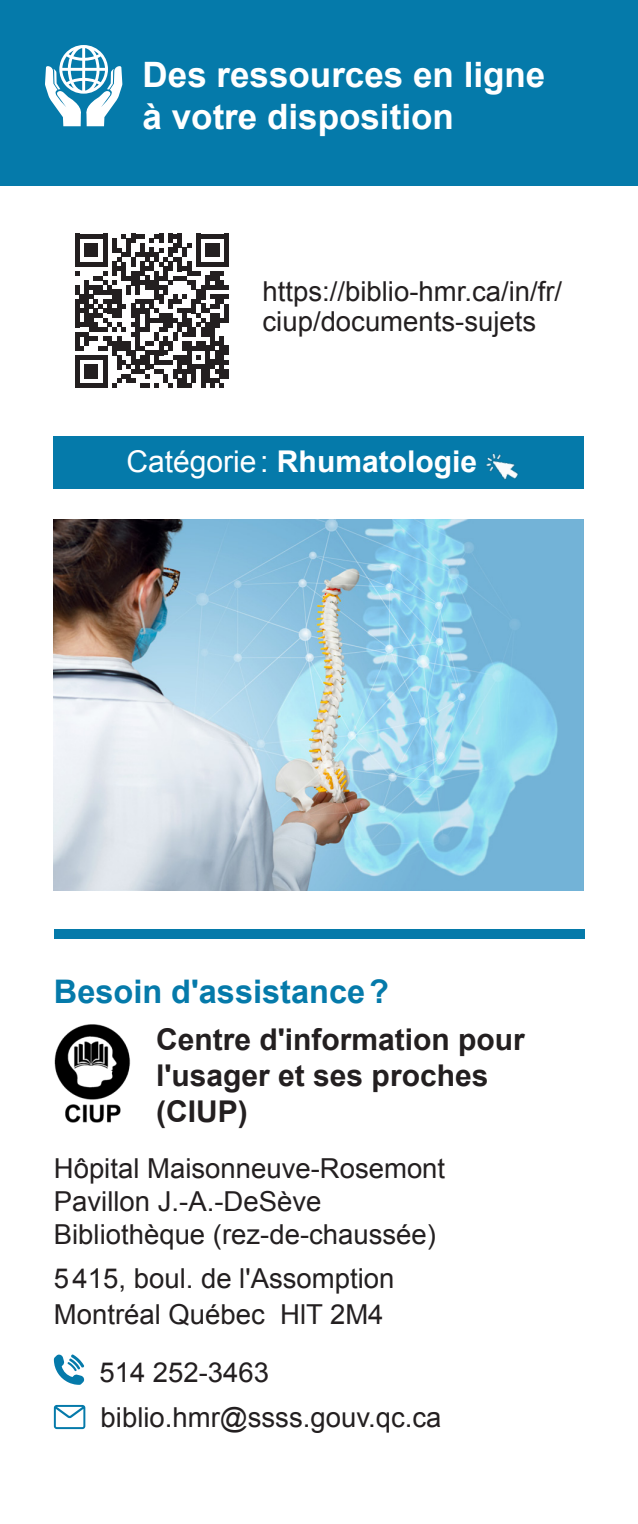
<style>
.page{position:relative;width:638px;height:1524px;background:#fff}
.page>*{position:absolute;margin:0;border:0;box-sizing:border-box;transform-origin:0 0}
.t1{font:700 35px/42px "Arial";color:#fff}
.t2{font:700 32.5px "Arial";color:#057aaa}
.t3{font:700 30px/36px "Arial";color:#231f20}
.t4{font:700 30px "Arial";color:#fff}
.t5{font:27.5px/33px "Arial";color:#231f20}
.s1{font-weight:400}
</style>
<div class="page">
<div style="left:54px;top:436px;width:530px;height:52px;background:#057aaa"></div>
<div style="left:0;top:0;width:638px;height:186px;background:#057aaa"></div>
<svg style="left:45px;top:45px;width:77px;height:81px"></svg>
<svg style="left:75px;top:234px;width:154px;height:154px"></svg>
<div style="left:224px;top:369px;width:5px;height:9px;background:#231f20"></div>
<img style="left:54px;top:519px;width:530px;height:371px">
<img style="left:477px;top:453px;width:46px;height:36px">
<svg style="left:54px;top:1354px;width:30px;height:30px"></svg>
<svg style="left:54px;top:1405px;width:31px;height:24px"></svg>
<img style="left:54px;top:1024px;width:77px;height:99px">
<div style="left:54px;top:929px;width:530px;height:9px;background:#057aaa"></div>
<p class="t1" style="left:143px;top:54px;width:404px">Des ressources en ligne à votre disposition</p>
<p class="t5" style="left:262px;top:277px;width:301px;line-height:30px">https://biblio-hmr.ca/in/fr/ ciup/documents-sujets</p>
<p class="t4" style="left:126px;top:442px;width:352px"><span class="s1">Catégorie:</span> Rhumatologie</p>
<p class="t2" style="left:54px;top:970px;width:337px">Besoin d'assistance?</p>
<p class="t3" style="left:156px;top:1022px;width:370px">Centre d'information pour l'usager et ses proches (CIUP)</p>
<p class="t5" style="left:54px;top:1152px;width:393px">Hôpital Maisonneuve-Rosemont<br>Pavillon J.-A.-DeSève<br>Bibliothèque (rez-de-chaussée)</p>
<p class="t5" style="left:54px;top:1260px;width:342px;line-height:36px">5415, boul. de l'Assomption<br>Montréal Québec HlT 2M4</p>
<p class="t5" style="left:99px;top:1356px;width:171px">514 252-3463</p>
<p class="t5" style="left:101px;top:1400px;width:342px">biblio.hmr@ssss.gouv.qc.ca</p>
</div>
